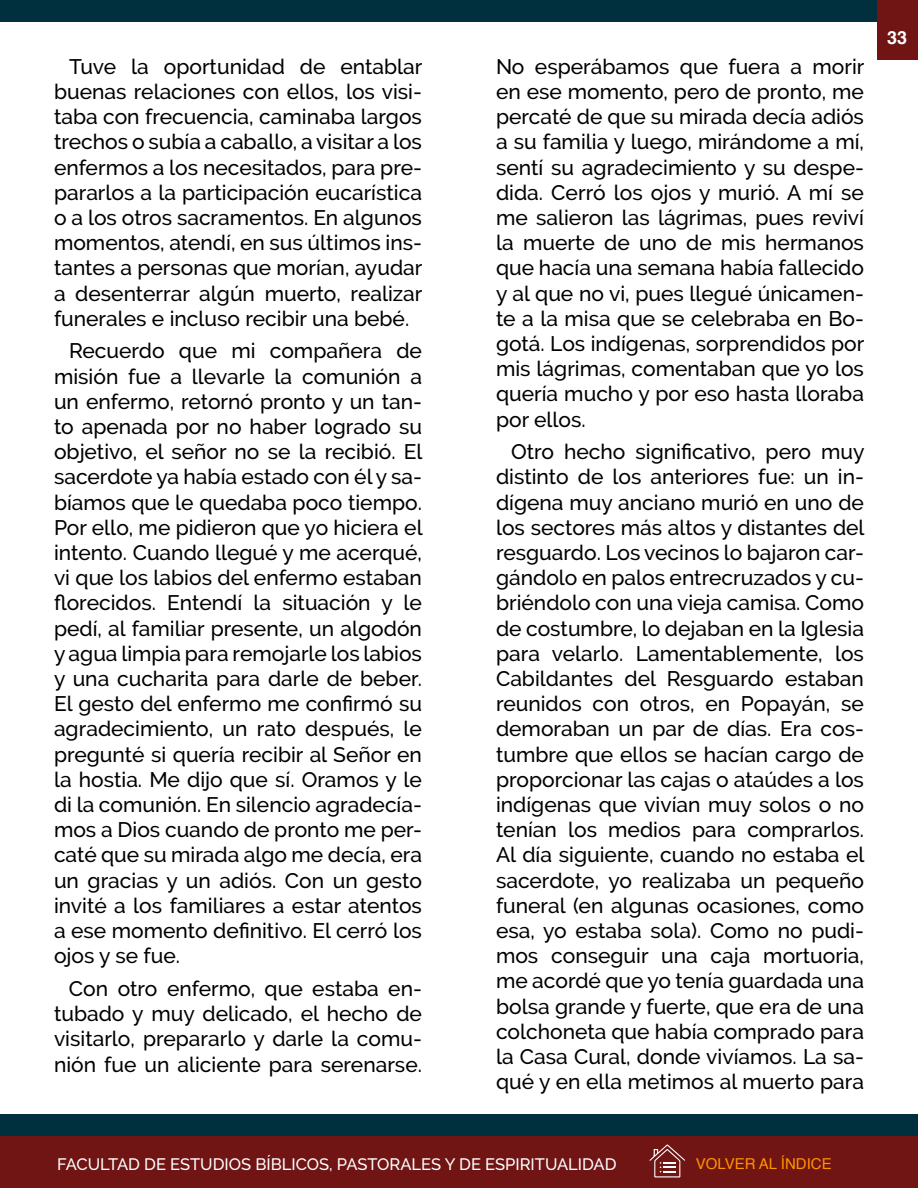
<style>
.page{position:relative;width:918px;height:1188px;background:#fff}
.page>*{position:absolute;margin:0;border:0;box-sizing:border-box;transform-origin:0 0}
.t1{font:500 21px/25.2px "Raleway";color:#000;text-align:justify}
.t2{font:700 18px "Helvetica";color:#fff}
.t3{font:500 16.5px "Raleway";color:#fff}
.t4{font:15px "Helvetica";color:#ff9400}
</style>
<div class="page">
<div style="left:0;top:1134px;width:918px;height:54px;background:#701414"></div>
<div style="left:0;top:1114px;width:918px;height:22px;background:#00303d"></div>
<div style="left:0;top:0;width:918px;height:22px;background:#00303d"></div>
<svg style="left:649px;top:1144px;width:36px;height:34px"></svg>
<hr style="left:0;top:0;width:1px;height:60px;background:#701414">
<div style="left:878px;top:0;width:40px;height:60px;background:#701414"></div>
<p class="t1" style="left:54px;top:54px;width:370px;text-indent:15px">Tuve la oportunidad de entablar buenas relaciones con ellos, los visi&shy;taba con frecuencia, caminaba largos trechos o subía a caballo, a visitar a los enfermos a los necesitados, para pre&shy;pararlos a la participación eucarística o a los otros sacramentos. En algunos momentos, atendí, en sus últimos ins&shy;tantes a personas que morían, ayudar a desenterrar algún muerto, realizar funerales e incluso recibir una bebé.</p>
<p class="t1" style="left:54px;top:338px;width:370px;text-indent:15px">Recuerdo que mi compañera de misión fue a llevarle la comunión a un enfermo, retornó pronto y un tan&shy;to apenada por no haber logrado su objetivo, el señor no se la recibió. El sacerdote ya había estado con él y sa&shy;bíamos que le quedaba poco tiempo.<br>Por ello, me pidieron que yo hiciera el intento. Cuando llegué y me acerqué, vi que los labios del enfermo estaban florecidos. Entendí la situación y le pedí, al familiar presente, un algodón y agua limpia para remojarle los labios y una cucharita para darle de beber.<br>El gesto del enfermo me confirmó su agradecimiento, un rato después, le pregunté si quería recibir al Señor en la hostia. Me dijo que sí. Oramos y le di la comunión. En silencio agradecía&shy;mos a Dios cuando de pronto me per&shy;caté que su mirada algo me decía, era un gracias y un adiós. Con un gesto invité a los familiares a estar atentos a ese momento definitivo. El cerró los ojos y se fue.</p>
<p class="t1" style="left:54px;top:976px;width:370px;text-indent:15px">Con otro enfermo, que estaba en&shy;tubado y muy delicado, el hecho de visitarlo, prepararlo y darle la comu&shy;nión fue un aliciente para serenarse.</p>
<p class="t1" style="left:496px;top:54px;width:370px">No esperábamos que fuera a morir en ese momento, pero de pronto, me percaté de que su mirada decía adiós a su familia y luego, mirándome a mí, sentí su agradecimiento y su despe&shy;dida. Cerró los ojos y murió. A mí se me salieron las lágrimas, pues reviví la muerte de uno de mis hermanos que hacía una semana había fallecido y al que no vi, pues llegué únicamen&shy;te a la misa que se celebraba en Bo&shy;gotá. Los indígenas, sorprendidos por mis lágrimas, comentaban que yo los quería mucho y por eso hasta lloraba por ellos.</p>
<p class="t1" style="left:496px;top:439px;width:370px;text-indent:15px">Otro hecho significativo, pero muy distinto de los anteriores fue: un in&shy;dígena muy anciano murió en uno de los sectores más altos y distantes del resguardo. Los vecinos lo bajaron car&shy;gándolo en palos entrecruzados y cu&shy;briéndolo con una vieja camisa. Como de costumbre, lo dejaban en la Iglesia para velarlo. Lamentablemente, los Cabildantes del Resguardo estaban reunidos con otros, en Popayán, se demoraban un par de días. Era cos&shy;tumbre que ellos se hacían cargo de proporcionar las cajas o ataúdes a los indígenas que vivían muy solos o no tenían los medios para comprarlos.<br>Al día siguiente, cuando no estaba el sacerdote, yo realizaba un pequeño funeral (en algunas ocasiones, como esa, yo estaba sola). Como no pudi&shy;mos conseguir una caja mortuoria, me acordé que yo tenía guardada una bolsa grande y fuerte, que era de una colchoneta que había comprado para la Casa Cural, donde vivíamos. La sa&shy;qué y en ella metimos al muerto para</p>
<p class="t2" style="left:887px;top:23px;width:22px">33</p>
<p class="t3" style="left:57px;top:1155px;width:561px">FACULTAD DE ESTUDIOS BÍBLICOS, PASTORALES Y DE ESPIRITUALIDAD</p>
<p class="t4" style="left:696px;top:1152px;width:137px">VOLVER AL ÍNDICE</p>
</div>
